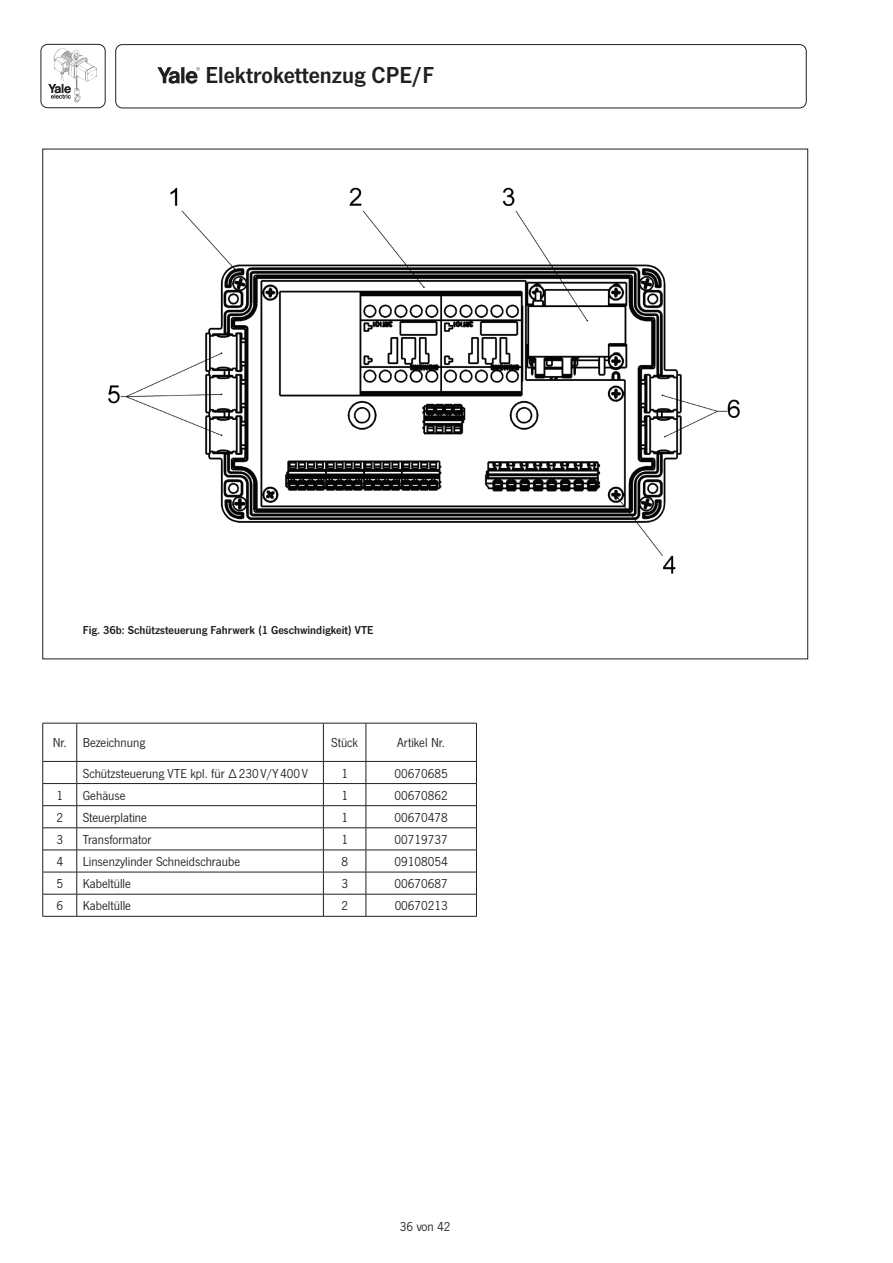
<style>
.page{position:relative;width:893px;height:1263px;background:#fff}
.page>*{position:absolute;margin:0;border:0;box-sizing:border-box;transform-origin:0 0}
.t1{font:24px "News Got Dem";color:#231f20}
.t2{font:13.5px "News Got";color:#231f20}
.t3{font:12px "News Got Dem";color:#231f20}
</style>
<div class="page">
<div style="left:41px;top:44px;width:64px;height:64px;border:1px solid #231f20;border-radius:7px"></div>
<div style="left:116px;top:44px;width:690px;height:64px;border:1px solid #231f20;border-radius:7px"></div>
<img style="left:48px;top:48px;width:49px;height:55px">
<svg style="left:157px;top:67px;width:43px;height:17px"></svg>
<img style="left:108px;top:187px;width:632px;height:387px">
<hr style="left:42px;top:723px;width:1px;height:38px;background:#231f20">
<hr style="left:77px;top:723px;width:1px;height:38px;background:#231f20">
<hr style="left:323px;top:723px;width:1px;height:38px;background:#231f20">
<hr style="left:366px;top:723px;width:1px;height:38px;background:#231f20">
<hr style="left:476px;top:723px;width:1px;height:38px;background:#231f20">
<hr style="left:43px;top:761px;width:34px;height:1px;background:#231f20">
<hr style="left:77px;top:761px;width:246px;height:1px;background:#231f20">
<hr style="left:323px;top:761px;width:43px;height:1px;background:#231f20">
<hr style="left:366px;top:761px;width:111px;height:1px;background:#231f20">
<hr style="left:43px;top:783px;width:34px;height:1px;background:#231f20">
<hr style="left:77px;top:783px;width:246px;height:1px;background:#231f20">
<hr style="left:323px;top:783px;width:43px;height:1px;background:#231f20">
<hr style="left:366px;top:783px;width:111px;height:1px;background:#231f20">
<hr style="left:43px;top:805px;width:34px;height:1px;background:#231f20">
<hr style="left:77px;top:805px;width:246px;height:1px;background:#231f20">
<hr style="left:323px;top:805px;width:43px;height:1px;background:#231f20">
<hr style="left:366px;top:805px;width:111px;height:1px;background:#231f20">
<hr style="left:43px;top:827px;width:34px;height:1px;background:#231f20">
<hr style="left:77px;top:827px;width:246px;height:1px;background:#231f20">
<hr style="left:323px;top:827px;width:43px;height:1px;background:#231f20">
<hr style="left:366px;top:827px;width:111px;height:1px;background:#231f20">
<hr style="left:43px;top:850px;width:34px;height:1px;background:#231f20">
<hr style="left:77px;top:850px;width:246px;height:1px;background:#231f20">
<hr style="left:323px;top:850px;width:43px;height:1px;background:#231f20">
<hr style="left:366px;top:850px;width:111px;height:1px;background:#231f20">
<hr style="left:43px;top:872px;width:34px;height:1px;background:#231f20">
<hr style="left:77px;top:872px;width:246px;height:1px;background:#231f20">
<hr style="left:323px;top:872px;width:43px;height:1px;background:#231f20">
<hr style="left:366px;top:872px;width:111px;height:1px;background:#231f20">
<hr style="left:43px;top:894px;width:34px;height:1px;background:#231f20">
<svg style="left:42px;top:762px;width:1px;height:154px"></svg>
<hr style="left:77px;top:894px;width:246px;height:1px;background:#231f20">
<svg style="left:77px;top:762px;width:1px;height:154px"></svg>
<hr style="left:323px;top:894px;width:43px;height:1px;background:#231f20">
<svg style="left:323px;top:762px;width:1px;height:154px"></svg>
<hr style="left:366px;top:894px;width:111px;height:1px;background:#231f20">
<svg style="left:366px;top:762px;width:1px;height:154px"></svg>
<svg style="left:476px;top:762px;width:1px;height:154px"></svg>
<hr style="left:43px;top:916px;width:34px;height:1px;background:#231f20">
<hr style="left:77px;top:916px;width:246px;height:1px;background:#231f20">
<hr style="left:323px;top:916px;width:43px;height:1px;background:#231f20">
<hr style="left:366px;top:916px;width:111px;height:1px;background:#231f20">
<hr style="left:43px;top:723px;width:34px;height:1px;background:#231f20">
<hr style="left:77px;top:723px;width:246px;height:1px;background:#231f20">
<hr style="left:323px;top:723px;width:43px;height:1px;background:#231f20">
<hr style="left:366px;top:723px;width:111px;height:1px;background:#231f20">
<h1 class="t1" style="left:205px;top:62px;width:230px">Elektrokettenzug CPE/F</h1>
<p class="t3" style="left:83px;top:623px;width:292px">Fig. 36b: Schützsteuerung Fahrwerk (1 Geschwindigkeit) VTE</p>
<p class="t2" style="left:53px;top:735px;width:94px">Nr. Bezeichnung</p>
<p class="t2" style="left:331px;top:735px;width:28px">Stück</p>
<p class="t2" style="left:397px;top:735px;width:49px">Artikel Nr.</p>
<p class="t2" style="left:83px;top:766px;width:227px">Schützsteuerung VTE kpl. für ∆230 V/Y 400 V</p>
<p class="t2" style="left:341px;top:766px;width:8px">1</p>
<p class="t2" style="left:395px;top:766px;width:55px">00670685</p>
<p class="t2" style="left:56px;top:788px;width:8px">1</p>
<p class="t2" style="left:83px;top:788px;width:44px">Gehäuse</p>
<p class="t2" style="left:341px;top:788px;width:8px">1</p>
<p class="t2" style="left:395px;top:788px;width:55px">00670862</p>
<p class="t2" style="left:56px;top:810px;width:8px">2</p>
<p class="t2" style="left:83px;top:810px;width:66px">Steuerplatine</p>
<p class="t2" style="left:341px;top:810px;width:8px">1</p>
<p class="t2" style="left:395px;top:810px;width:55px">00670478</p>
<p class="t2" style="left:56px;top:832px;width:8px">3</p>
<p class="t2" style="left:83px;top:832px;width:70px">Transformator</p>
<p class="t2" style="left:341px;top:832px;width:8px">1</p>
<p class="t2" style="left:395px;top:832px;width:55px">00719737</p>
<p class="t2" style="left:56px;top:854px;width:8px">4</p>
<p class="t2" style="left:83px;top:854px;width:159px">Linsenzylinder Schneidschraube</p>
<p class="t2" style="left:341px;top:854px;width:8px">8</p>
<p class="t2" style="left:395px;top:854px;width:55px">09108054</p>
<p class="t2" style="left:56px;top:876px;width:8px">5</p>
<p class="t2" style="left:83px;top:876px;width:50px">Kabeltülle</p>
<p class="t2" style="left:341px;top:876px;width:8px">3</p>
<p class="t2" style="left:395px;top:876px;width:55px">00670687</p>
<p class="t2" style="left:56px;top:898px;width:8px">6</p>
<p class="t2" style="left:83px;top:898px;width:50px">Kabeltülle</p>
<p class="t2" style="left:341px;top:898px;width:8px">2</p>
<p class="t2" style="left:395px;top:898px;width:55px">00670213</p>
<p class="t2" style="left:400px;top:1219px;width:52px">36 von 42</p>
</div>
